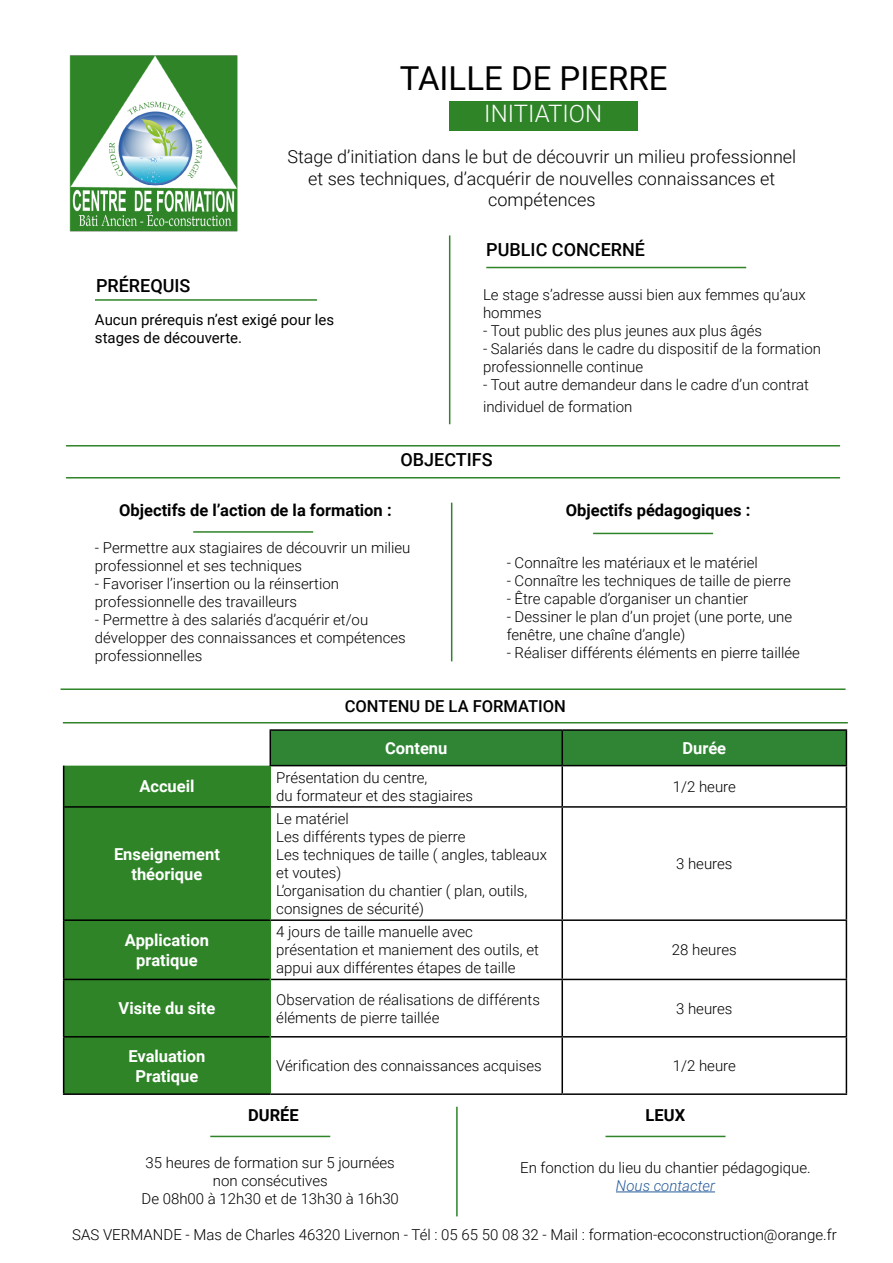
<style>
.page{position:relative;width:893px;height:1263px;background:#fff}
.page>*{position:absolute;margin:0;border:0;box-sizing:border-box;transform-origin:0 0}
.t1{font:33px "Roboto";color:#000}
.t2{font:300 24px "Roboto";color:#fff}
.t3{font:300 18px/21.6px "Roboto";color:#000;text-align:center}
.t4{font:500 18px "Roboto";color:#000}
.t5{font:700 16.5px "Roboto";color:#fff}
.t6{font:700 16.5px "Roboto";color:#000}
.t7{font:500 16.5px "Roboto";color:#000}
.t8{font:300 15px/18px "Roboto";color:#000}
.t9{font:15px/18px "Roboto";color:#000}
.s1{font-style:italic;color:#275b9b}
</style>
<div class="page">
<div style="left:449px;top:101px;width:189px;height:29px;background:#2f8428"></div>
<hr style="left:63px;top:722px;width:785px;height:1px;background:#2f8428">
<hr style="left:61px;top:688px;width:784px;height:2px;background:#2f8428">
<div style="left:271px;top:731px;width:575px;height:34px;background:#308535"></div>
<div style="left:64px;top:766px;width:206px;height:327px;background:#2f8428"></div>
<hr style="left:270px;top:729px;width:292px;height:2px;background:#000">
<hr style="left:562px;top:729px;width:285px;height:2px;background:#000">
<hr style="left:561px;top:731px;width:2px;height:34px;background:#000">
<hr style="left:846px;top:731px;width:1px;height:34px;background:#000">
<hr style="left:270px;top:765px;width:292px;height:1px;background:#000">
<hr style="left:562px;top:765px;width:285px;height:1px;background:#000">
<hr style="left:561px;top:766px;width:2px;height:40px;background:#000">
<hr style="left:846px;top:766px;width:1px;height:40px;background:#000">
<hr style="left:270px;top:806px;width:292px;height:2px;background:#000">
<hr style="left:562px;top:806px;width:285px;height:2px;background:#000">
<hr style="left:561px;top:808px;width:2px;height:111px;background:#000">
<hr style="left:846px;top:808px;width:1px;height:111px;background:#000">
<hr style="left:64px;top:919px;width:206px;height:2px;background:#000">
<hr style="left:270px;top:919px;width:292px;height:2px;background:#000">
<hr style="left:562px;top:919px;width:285px;height:2px;background:#000">
<hr style="left:561px;top:921px;width:2px;height:58px;background:#000">
<hr style="left:846px;top:921px;width:1px;height:58px;background:#000">
<hr style="left:271px;top:979px;width:291px;height:1px;background:#000">
<hr style="left:562px;top:979px;width:285px;height:1px;background:#000">
<hr style="left:561px;top:980px;width:2px;height:56px;background:#000">
<hr style="left:846px;top:980px;width:1px;height:56px;background:#000">
<hr style="left:271px;top:1036px;width:291px;height:1px;background:#000">
<hr style="left:562px;top:1036px;width:285px;height:1px;background:#000">
<hr style="left:561px;top:1037px;width:2px;height:56px;background:#000">
<hr style="left:846px;top:1037px;width:1px;height:56px;background:#000">
<hr style="left:270px;top:1093px;width:292px;height:2px;background:#000">
<hr style="left:562px;top:1093px;width:285px;height:2px;background:#000">
<hr style="left:270px;top:766px;width:1px;height:40px;background:#2f8428">
<hr style="left:270px;top:808px;width:1px;height:111px;background:#2f8428">
<hr style="left:270px;top:921px;width:1px;height:58px;background:#2f8428">
<hr style="left:270px;top:979px;width:1px;height:58px;background:#2f8428">
<hr style="left:270px;top:1037px;width:1px;height:56px;background:#2f8428">
<hr style="left:64px;top:806px;width:206px;height:2px;background:#000">
<hr style="left:63px;top:766px;width:1px;height:41px;background:#000">
<hr style="left:63px;top:807px;width:1px;height:113px;background:#000">
<hr style="left:63px;top:920px;width:1px;height:59px;background:#000">
<hr style="left:63px;top:979px;width:207px;height:1px;background:#000">
<hr style="left:63px;top:980px;width:1px;height:56px;background:#000">
<hr style="left:63px;top:1036px;width:207px;height:1px;background:#000">
<hr style="left:63px;top:1037px;width:1px;height:56px;background:#000">
<hr style="left:63px;top:1093px;width:207px;height:2px;background:#000">
<hr style="left:270px;top:731px;width:1px;height:34px;background:#000">
<hr style="left:66px;top:477px;width:774px;height:1px;background:#2f8428">
<hr style="left:66px;top:445px;width:774px;height:1px;background:#2f8428">
<hr style="left:193px;top:531px;width:120px;height:2px;background:#2f8428">
<hr style="left:95px;top:299px;width:222px;height:2px;background:#2f8428">
<hr style="left:486px;top:267px;width:260px;height:1px;background:#2f8428">
<img style="left:69px;top:55px;width:169px;height:177px">
<hr style="left:449px;top:235px;width:1px;height:189px;background:#2f8428">
<hr style="left:451px;top:503px;width:1px;height:158px;background:#2f8428">
<hr style="left:593px;top:533px;width:120px;height:1px;background:#2f8428">
<hr style="left:616px;top:1191px;width:99px;height:1px;background:#275b9b">
<hr style="left:210px;top:1136px;width:120px;height:1px;background:#2f8428">
<hr style="left:456px;top:1107px;width:2px;height:109px;background:#2f8428">
<hr style="left:605px;top:1136px;width:120px;height:1px;background:#2f8428">
<p class="t1" style="left:400px;top:55px;width:269px">TAILLE DE PIERRE</p>
<p class="t2" style="left:484px;top:97px;width:119px">INITIATION</p>
<p class="t3" style="left:287px;top:145px;width:510px">Stage d’initiation dans le but de découvrir un milieu professionnel et ses techniques, d’acquérir de nouvelles connaissances et compétences</p>
<p class="t4" style="left:96px;top:273px;width:96px">PRÉREQUIS</p>
<p class="t9" style="left:95px;top:310px;width:241px">Aucun prérequis n’est exigé pour les stages de découverte.</p>
<p class="t4" style="left:486px;top:237px;width:160px">PUBLIC CONCERNÉ</p>
<p class="t8" style="left:483px;top:285px;width:324px">Le stage s’adresse aussi bien aux femmes qu’aux hommes</p>
<p class="t8" style="left:483px;top:321px;width:281px">- Tout public des plus jeunes aux plus âgés</p>
<p class="t8" style="left:483px;top:339px;width:339px">- Salariés dans le cadre du dispositif de la formation professionnelle continue</p>
<p class="t8" style="left:483px;top:374px;width:327px;line-height:21.6px">- Tout autre demandeur dans le cadre d’un contrat individuel de formation</p>
<p class="t4" style="left:400px;top:447px;width:94px">OBJECTIFS</p>
<p class="t6" style="left:119px;top:499px;width:274px">Objectifs de l’action de la formation :</p>
<p class="t8" style="left:95px;top:538px;width:317px">- Permettre aux stagiaires de découvrir un milieu professionnel et ses techniques</p>
<p class="t8" style="left:95px;top:574px;width:246px">- Favoriser l’insertion ou la réinsertion professionnelle des travailleurs</p>
<p class="t8" style="left:95px;top:610px;width:312px">- Permettre à des salariés d’acquérir et/ou développer des connaissances et compétences professionnelles</p>
<p class="t6" style="left:566px;top:499px;width:186px">Objectifs pédagogiques :</p>
<p class="t8" style="left:507px;top:553px;width:253px">- Connaître les matériaux et le matériel</p>
<p class="t8" style="left:507px;top:571px;width:286px">- Connaître les techniques de taille de pierre</p>
<p class="t8" style="left:507px;top:589px;width:243px">- Être capable d’organiser un chantier</p>
<p class="t8" style="left:507px;top:607px;width:287px">- Dessiner le plan d’un projet (une porte, une fenêtre, une chaîne d’angle)</p>
<p class="t8" style="left:507px;top:643px;width:295px">- Réaliser différents éléments en pierre taillée</p>
<p class="t5" style="left:139px;top:775px;width:57px">Accueil</p>
<p class="t5" style="left:114px;top:842px;width:107px">Enseignement</p>
<p class="t5" style="left:131px;top:862px;width:72px">théorique</p>
<p class="t5" style="left:125px;top:929px;width:85px">Application</p>
<p class="t5" style="left:136px;top:948px;width:63px">pratique</p>
<p class="t7" style="left:345px;top:695px;width:223px">CONTENU DE LA FORMATION</p>
<p class="t5" style="left:385px;top:737px;width:64px">Contenu</p>
<p class="t5" style="left:682px;top:737px;width:45px">Durée</p>
<p class="t8" style="left:276px;top:768px;width:153px">Présentation du centre,</p>
<p class="t8" style="left:276px;top:786px;width:198px">du formateur et des stagiaires</p>
<p class="t8" style="left:276px;top:809px;width:74px">Le matériel</p>
<p class="t8" style="left:276px;top:827px;width:191px">Les différents types de pierre</p>
<p class="t8" style="left:276px;top:845px;width:272px">Les techniques de taille ( angles, tableaux et voutes)</p>
<p class="t8" style="left:276px;top:881px;width:253px">L’organisation du chantier ( plan, outils, consignes de sécurité)</p>
<p class="t8" style="left:276px;top:922px;width:264px">4 jours de taille manuelle avec présentation et maniement des outils, et appui aux différentes étapes de taille</p>
<p class="t8" style="left:673px;top:777px;width:65px">1/2 heure</p>
<p class="t8" style="left:676px;top:854px;width:58px">3 heures</p>
<p class="t8" style="left:672px;top:940px;width:66px">28 heures</p>
<p class="t5" style="left:119px;top:997px;width:98px">Visite du site</p>
<p class="t8" style="left:276px;top:990px;width:265px">Observation de réalisations de différents éléments de pierre taillée</p>
<p class="t8" style="left:676px;top:999px;width:58px">3 heures</p>
<p class="t5" style="left:128px;top:1044px;width:79px">Evaluation</p>
<p class="t5" style="left:136px;top:1064px;width:64px">Pratique</p>
<p class="t8" style="left:276px;top:1056px;width:267px">Vérification des connaissances acquises</p>
<p class="t8" style="left:673px;top:1056px;width:65px">1/2 heure</p>
<p class="t6" style="left:248px;top:1103px;width:52px">DURÉE</p>
<p class="t8" style="left:146px;top:1152px;width:251px;text-align:center">35 heures de formation sur 5 journées non consécutives</p>
<p class="t8" style="left:142px;top:1188px;width:259px">De 08h00 à 12h30 et de 13h30 à 16h30</p>
<p class="t6" style="left:646px;top:1103px;width:41px">LEUX</p>
<p class="t8" style="left:520px;top:1158px;width:292px;text-align:center">En fonction du lieu du chantier pédagogique.<br><span class="s1">Nous contacter</span></p>
<p class="t8" style="left:72px;top:1225px;width:766px">SAS VERMANDE - Mas de Charles 46320 Livernon - Tél : 05 65 50 08 32 - Mail : formation-ecoconstruction@orange.fr</p>
</div>
